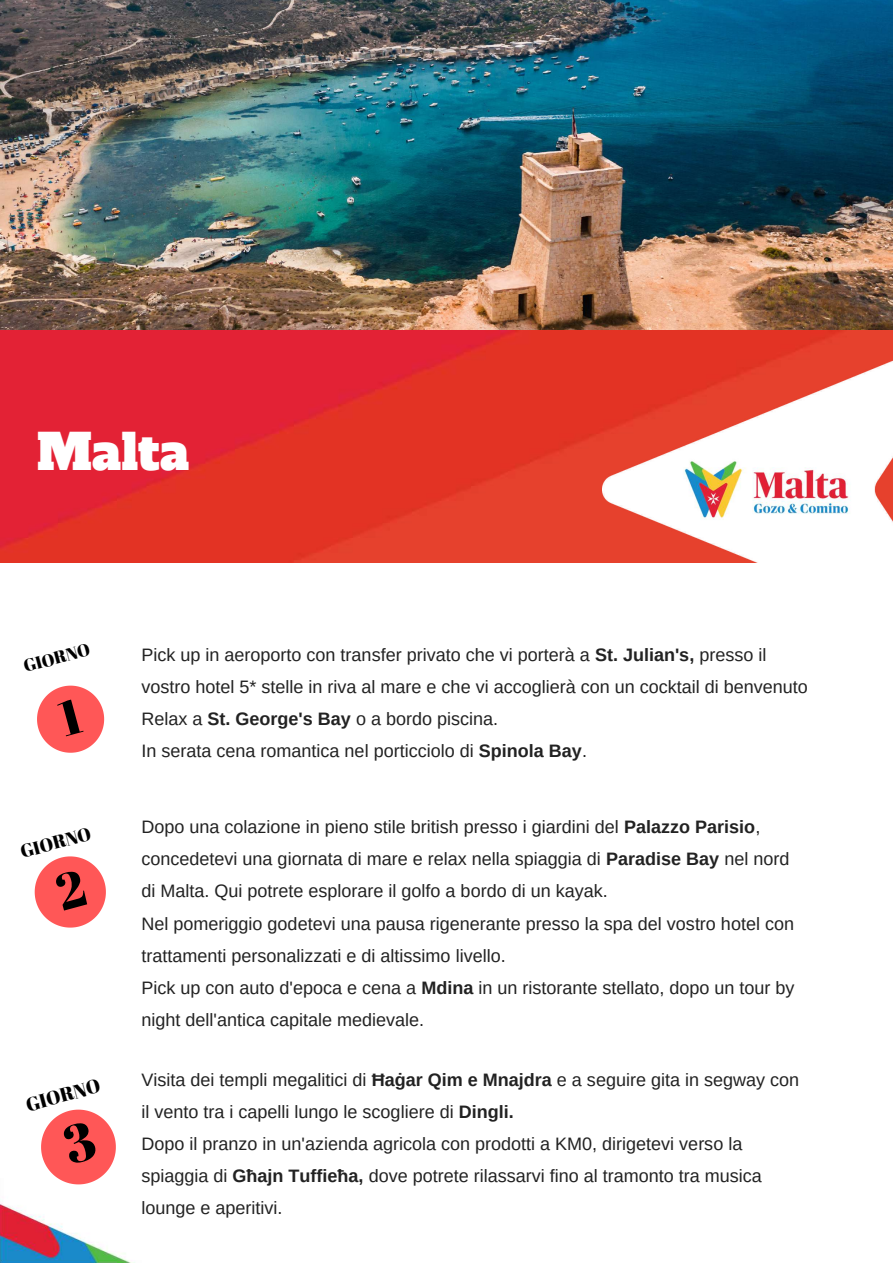
<style>
.page{position:relative;width:893px;height:1263px;background:#fff}
.page>*{position:absolute;margin:0;border:0;box-sizing:border-box;transform-origin:0 0}
.t1{font:48px "Alfa Slab One";color:#fff}
.t2{font:19.27px "Abril Fatface";color:#000}
.t3{font:18.3px "Abril Fatface";color:#000}
.t4{font:18px/32.1px "Arimo";color:#222}
.t5{font:17.25px "Abril Fatface";color:#000}
.s1{font-weight:700}
</style>
<div class="page">
<img style="left:0;top:1184px;width:135px;height:79px">
<img style="left:0;top:0;width:893px;height:331px">
<img style="left:0;top:331px;width:893px;height:231px">
<img style="left:602px;top:358px;width:291px;height:204px">
<svg style="left:37px;top:686px;width:67px;height:67px"></svg>
<svg style="left:35px;top:856px;width:71px;height:71px"></svg>
<svg style="left:41px;top:1109px;width:75px;height:75px"></svg>
<h1 class="t1" style="left:37px;top:420px;width:154px">Malta</h1>
<p class="t5" style="left:21px;top:655px;width:70px;rotate:-15deg">GIORNO</p>
<p class="t3" style="left:17px;top:839px;width:74px;rotate:-15deg">GIORNO</p>
<p class="t2" style="left:23px;top:1092px;width:78px;rotate:-15deg">GIORNO</p>
<p class="t4" style="left:141px;top:638px;width:668px">Pick up in aeroporto con transfer privato che vi porterà a <span class="s1">St. Julian's,</span> presso il vostro hotel 5* stelle in riva al mare e che vi accoglierà con un cocktail di benvenuto Relax a <span class="s1">St. George's Bay</span> o a bordo piscina.<br>In serata cena romantica nel porticciolo di <span class="s1">Spinola Bay</span>.</p>
<p class="t4" style="left:141px;top:811px;width:654px">Dopo una colazione in pieno stile british presso i giardini del <span class="s1">Palazzo Parisio</span>, concedetevi una giornata di mare e relax nella spiaggia di <span class="s1">Paradise Bay</span> nel nord di Malta. Qui potrete esplorare il golfo a bordo di un kayak.<br>Nel pomeriggio godetevi una pausa rigenerante presso la spa del vostro hotel con trattamenti personalizzati e di altissimo livello.<br>Pick up con auto d'epoca e cena a <span class="s1">Mdina</span> in un ristorante stellato, dopo un tour by night dell'antica capitale medievale.</p>
<p class="t4" style="left:141px;top:1064px;width:659px">Visita dei templi megalitici di <span class="s1">Ħaġar Qim e Mnajdra</span> e a seguire gita in segway con il vento tra i capelli lungo le scogliere di <span class="s1">Dingli.<br></span>Dopo il pranzo in un'azienda agricola con prodotti a KM0, dirigetevi verso la spiaggia di <span class="s1">Għajn Tuffieħa,</span> dove potrete rilassarvi fino al tramonto tra musica lounge e aperitivi.</p>
</div>
